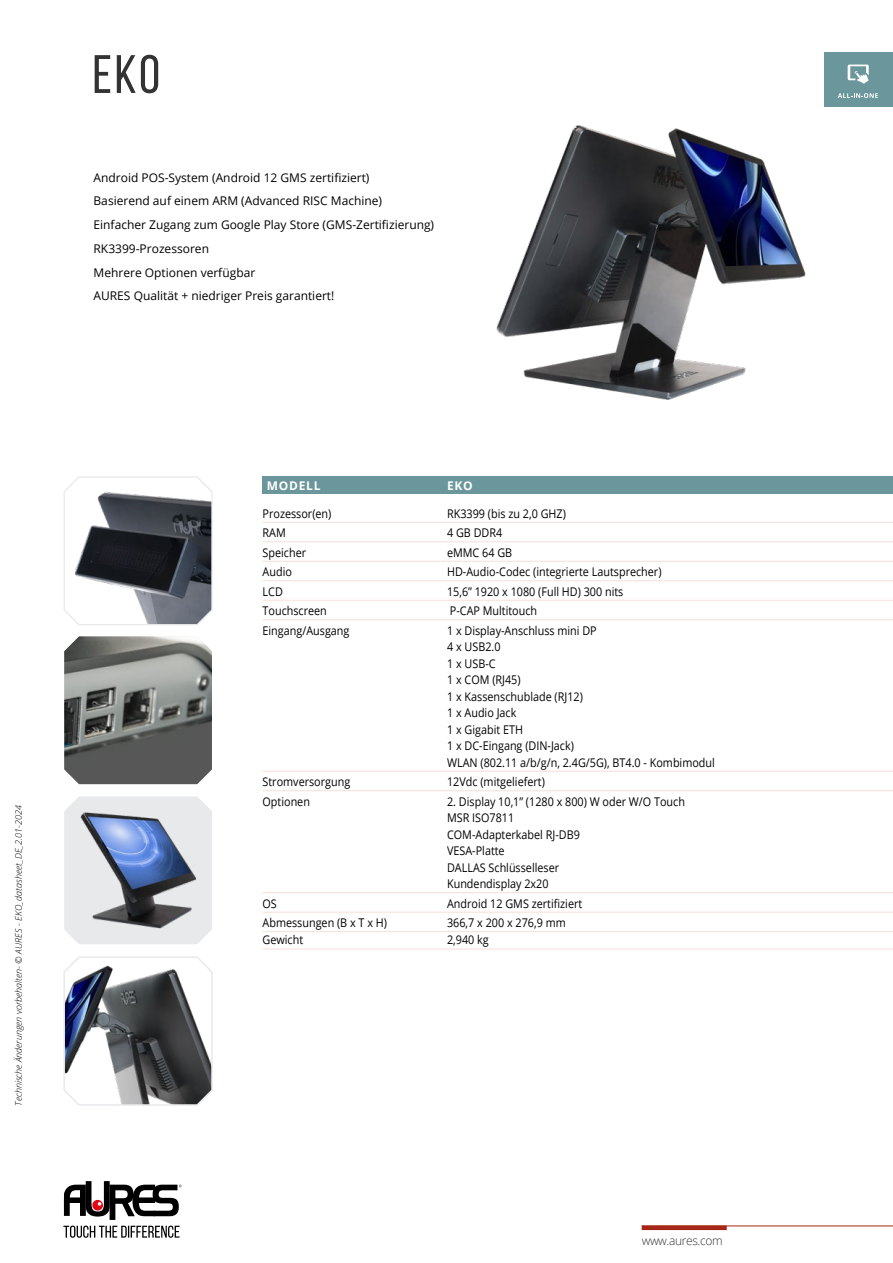
<style>
.page{position:relative;width:893px;height:1263px;background:#fff}
.page>*{position:absolute;margin:0;border:0;box-sizing:border-box;transform-origin:0 0}
.t1{font:54px "Bebas Neue";color:#333}
.t2{font:12px/16.5px "Open Sans";color:#000;scale:.9 1}
.t3{font:12px/23.7px "Open Sans";color:#000}
.t4{font:300 12px "Open Sans";letter-spacing:-.03em;color:#333}
.t5{font:700 12px "Open Sans";letter-spacing:.06em;color:#fff}
.t6{font:italic 300 9px "Open Sans";color:#000}
</style>
<div class="page">
<svg style="left:63px;top:1181px;width:119px;height:57px"></svg>
<div style="left:642px;top:1225px;width:85px;height:5px;background:#a62617"></div>
<hr style="left:642px;top:1225px;width:251px;height:1px;background:#a62617">
<div style="left:824px;top:52px;width:69px;height:55px;background:#6b969b"></div>
<svg style="left:848px;top:65px;width:21px;height:19px"></svg>
<svg style="left:838px;top:93px;width:40px;height:5px"></svg>
<div style="left:263px;top:476px;width:630px;height:18px;background:#6b969b"></div>
<hr style="left:263px;top:522px;width:630px;height:1px;background:#f6dfd9">
<hr style="left:263px;top:541px;width:630px;height:1px;background:#f6dfd9">
<hr style="left:263px;top:561px;width:630px;height:1px;background:#f6dfd9">
<hr style="left:263px;top:580px;width:630px;height:1px;background:#f6dfd9">
<hr style="left:263px;top:600px;width:630px;height:1px;background:#f6dfd9">
<hr style="left:263px;top:619px;width:630px;height:1px;background:#f6dfd9">
<hr style="left:263px;top:771px;width:630px;height:1px;background:#f6dfd9">
<hr style="left:263px;top:790px;width:630px;height:1px;background:#f6dfd9">
<hr style="left:263px;top:892px;width:630px;height:1px;background:#f6dfd9">
<hr style="left:263px;top:912px;width:630px;height:1px;background:#f6dfd9">
<hr style="left:263px;top:931px;width:630px;height:1px;background:#f6dfd9">
<hr style="left:263px;top:949px;width:630px;height:1px;background:#f6dfd9">
<svg style="left:63px;top:956px;width:150px;height:150px"></svg>
<img style="left:64px;top:636px;width:148px;height:148px">
<img style="left:496px;top:125px;width:310px;height:275px">
<svg style="left:64px;top:796px;width:148px;height:148px"></svg>
<img style="left:68px;top:803px;width:140px;height:135px">
<svg style="left:63px;top:476px;width:150px;height:149px"></svg>
<h1 class="t1" style="left:92px;top:45px;width:69px">EKO</h1>
<p class="t3" style="left:94px;top:165px;width:342px">Android POS-System (Android 12 GMS zertifiziert)<br>Basierend auf einem ARM (Advanced RISC Machine)<br>Einfacher Zugang zum Google Play Store (GMS-Zertifizierung)<br>RK3399-Prozessoren<br>Mehrere Optionen verfügbar<br>AURES Qualität + niedriger Preis garantiert!</p>
<p class="t6" style="left:12px;top:1106px;width:303px;rotate:-90deg">Technische Änderungen vorbehalten- © AURES - EKO_datasheet_DE_2.01-2024</p>
<p class="t5" style="left:267px;top:477px;width:55px">MODELL</p>
<p class="t5" style="left:447px;top:477px;width:27px">EKO</p>
<p class="t2" style="left:263px;top:505px;width:78px">Prozessor(en)</p>
<p class="t2" style="left:447px;top:505px;width:134px">RK3399 (bis zu 2,0 GHZ)</p>
<p class="t2" style="left:263px;top:524px;width:27px">RAM</p>
<p class="t2" style="left:447px;top:524px;width:63px">4 GB DDR4</p>
<p class="t2" style="left:263px;top:544px;width:50px">Speicher</p>
<p class="t2" style="left:447px;top:544px;width:74px">eMMC 64 GB</p>
<p class="t2" style="left:263px;top:563px;width:34px">Audio</p>
<p class="t2" style="left:447px;top:563px;width:240px">HD-Audio-Codec (integrierte Lautsprecher)</p>
<p class="t2" style="left:263px;top:583px;width:24px">LCD</p>
<p class="t2" style="left:447px;top:583px;width:197px">15,6’’ 1920 x 1080 (Full HD) 300 nits</p>
<p class="t2" style="left:263px;top:602px;width:73px">Touchscreen</p>
<p class="t2" style="left:450px;top:602px;width:99px">P-CAP Multitouch</p>
<p class="t2" style="left:263px;top:622px;width:98px">Eingang/Ausgang</p>
<p class="t2" style="left:447px;top:622px;width:299px">1 x Display-Anschluss mini DP<br>4 x USB2.0<br>1 x USB-C<br>1 x COM (RJ45)<br>1 x Kassenschublade (RJ12)<br>1 x Audio Jack<br>1 x Gigabit ETH<br>1 x DC-Eingang (DIN-Jack)<br>WLAN (802.11 a/b/g/n, 2.4G/5G), BT4.0 - Kombimodul</p>
<p class="t2" style="left:263px;top:773px;width:99px">Stromversorgung</p>
<p class="t2" style="left:447px;top:773px;width:110px">12Vdc (mitgeliefert)</p>
<p class="t2" style="left:263px;top:793px;width:54px">Optionen</p>
<p class="t2" style="left:447px;top:793px;width:266px">2. Display 10,1’’ (1280 x 800) W oder W/O Touch<br>MSR ISO7811<br>COM-Adapterkabel RJ-DB9<br>VESA-Platte<br>DALLAS Schlüsselleser<br>Kundendisplay 2x20</p>
<p class="t2" style="left:263px;top:895px;width:17px">OS</p>
<p class="t2" style="left:447px;top:895px;width:152px">Android 12 GMS zertifiziert</p>
<p class="t2" style="left:263px;top:914px;width:140px">Abmessungen (B x T x H)</p>
<p class="t2" style="left:447px;top:914px;width:133px">366,7 x 200 x 276,9 mm</p>
<p class="t2" style="left:263px;top:931px;width:47px">Gewicht</p>
<p class="t2" style="left:447px;top:931px;width:48px">2,940 kg</p>
<p class="t4" style="left:642px;top:1233px;width:83px">www.aures.com</p>
</div>
